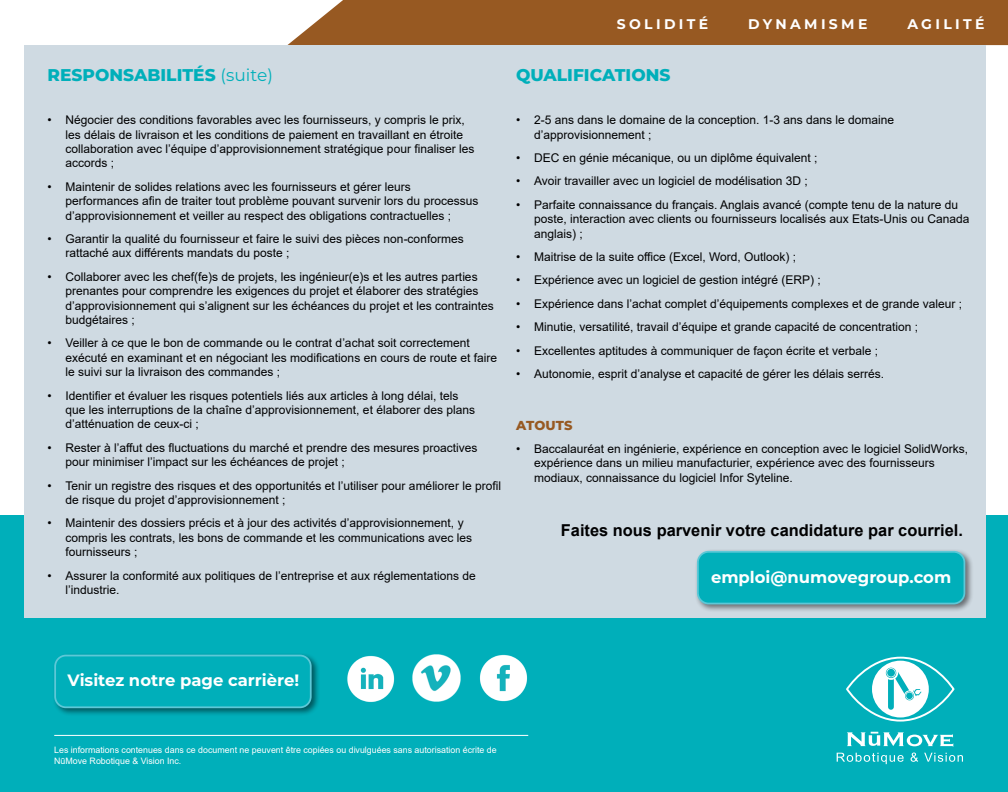
<style>
.page{position:relative;width:1008px;height:792px;background:#fff}
.page>*{position:absolute;margin:0;border:0;box-sizing:border-box;transform-origin:0 0}
.t1{font:800 17px "Montserrat";color:#00afba}
.t2{font:700 16.4px "Montserrat";color:#fff}
.t3{font:700 16.4px "Arial";color:#000001}
.t4{font:700 14px "Montserrat";letter-spacing:.24em;color:#fff}
.t5{font:100 13px "Montserrat";color:#975922}
.t6{font:12px/14.4px "Arial";color:#000001}
.t7{font:8.8px/10.6px "Arial";color:#fff}
.s1{font-weight:400}
</style>
<div class="page">
<div style="left:287px;top:0;width:721px;height:45px;background:#975922"></div>
<div style="left:0;top:516px;width:1008px;height:276px;background:#00afba"></div>
<div style="left:24px;top:45px;width:962px;height:573px;background:#cfdae2"></div>
<hr style="left:54px;top:735px;width:474px;height:1px;background:#fff">
<svg style="left:847px;top:658px;width:106px;height:63px"></svg>
<div style="left:846px;top:657px;width:108px;height:65px;border:2px solid #fff;border-radius:50%"></div>
<div style="left:872px;top:661px;width:57px;height:56px;background:#fff;border-radius:50%"></div>
<svg style="left:884px;top:666px;width:14px;height:14px"></svg>
<div style="left:886px;top:668px;width:10px;height:10px;background:#6ed1d7;border-radius:50%"></div>
<svg style="left:886px;top:668px;width:10px;height:9px"></svg>
<div style="left:887px;top:669px;width:8px;height:8px;background:#00afba;border-radius:50%"></div>
<svg style="left:888px;top:672px;width:33px;height:38px"></svg>
<svg style="left:847px;top:732px;width:106px;height:15px"></svg>
<svg style="left:837px;top:753px;width:126px;height:11px"></svg>
<img style="left:348px;top:655px;width:47px;height:47px">
<img style="left:412px;top:654px;width:49px;height:48px">
<img style="left:479px;top:654px;width:49px;height:48px">
<div style="left:52px;top:652px;width:268px;height:65px;background:#000001;opacity:.5"></div>
<div style="left:55px;top:656px;width:256px;height:51px;background:#00afba;border-radius:11px"></div>
<div style="left:54px;top:655px;width:258px;height:53px;border:2px solid #5cc8d7;border-radius:11px"></div>
<div style="left:695px;top:549px;width:279px;height:64px;background:#000001;opacity:.5"></div>
<div style="left:698px;top:552px;width:266px;height:52px;background:#00afba;border-radius:11px"></div>
<div style="left:697px;top:551px;width:268px;height:53px;border:2px solid #5cc8d7;border-radius:11px"></div>
<h1 class="t1" style="left:48px;top:62px;width:227px">RESPONSABILITÉS <span class="s1">(suite)</span></h1>
<p class="t6" style="left:66px;top:113px;width:410px;text-indent:-18px">• Négocier des conditions favorables avec les fournisseurs, y compris le prix, les délais de livraison et les conditions de paiement en travaillant en étroite collaboration avec l’équipe d’approvisionnement stratégique pour finaliser les accords ;</p>
<p class="t6" style="left:66px;top:179px;width:414px;text-indent:-18px">• Maintenir de solides relations avec les fournisseurs et gérer leurs performances afin de traiter tout problème pouvant survenir lors du processus d’approvisionnement et veiller au respect des obligations contractuelles ;</p>
<p class="t6" style="left:66px;top:231px;width:400px;text-indent:-18px">• Garantir la qualité du fournisseur et faire le suivi des pièces non-conformes rattaché aux différents mandats du poste ;</p>
<p class="t6" style="left:66px;top:269px;width:430px;text-indent:-18px">• Collaborer avec les chef(fe)s de projets, les ingénieur(e)s et les autres parties prenantes pour comprendre les exigences du projet et élaborer des stratégies d’approvisionnement qui s’alignent sur les échéances du projet et les contraintes budgétaires ;</p>
<p class="t6" style="left:66px;top:336px;width:433px;text-indent:-18px">• Veiller à ce que le bon de commande ou le contrat d’achat soit correctement exécuté en examinant et en négociant les modifications en cours de route et faire le suivi sur la livraison des commandes ;</p>
<p class="t6" style="left:66px;top:388px;width:411px;text-indent:-18px">• Identifier et évaluer les risques potentiels liés aux articles à long délai, tels que les interruptions de la chaîne d’approvisionnement, et élaborer des plans d’atténuation de ceux-ci ;</p>
<p class="t6" style="left:66px;top:440px;width:413px;text-indent:-18px">• Rester à l’affut des fluctuations du marché et prendre des mesures proactives pour minimiser l’impact sur les échéances de projet ;</p>
<p class="t6" style="left:66px;top:478px;width:437px;text-indent:-18px">• Tenir un registre des risques et des opportunités et l’utiliser pour améliorer le profil de risque du projet d’approvisionnement ;</p>
<p class="t6" style="left:66px;top:516px;width:408px;text-indent:-18px">• Maintenir des dossiers précis et à jour des activités d’approvisionnement, y compris les contrats, les bons de commande et les communications avec les fournisseurs ;</p>
<p class="t6" style="left:66px;top:568px;width:412px;text-indent:-18px">• Assurer la conformité aux politiques de l’entreprise et aux réglementations de l’industrie.</p>
<p class="t4" style="left:617px;top:14px;width:93px">SOLIDITÉ</p>
<p class="t4" style="left:748px;top:14px;width:121px">DYNAMISME</p>
<p class="t4" style="left:907px;top:14px;width:79px">AGILITÉ</p>
<h1 class="t1" style="left:516px;top:62px;width:156px">QUALIFICATIONS</h1>
<p class="t6" style="left:534px;top:113px;width:362px;text-indent:-18px">• 2-5 ans dans le domaine de la conception. 1-3 ans dans le domaine d’approvisionnement ;</p>
<p class="t6" style="left:516px;top:150px;width:303px">• DEC en génie mécanique, ou un diplôme équivalent ;</p>
<p class="t6" style="left:516px;top:174px;width:293px">• Avoir travailler avec un logiciel de modélisation 3D ;</p>
<p class="t6" style="left:534px;top:197px;width:437px;text-indent:-18px">• Parfaite connaissance du français. Anglais avancé (compte tenu de la nature du poste, interaction avec clients ou fournisseurs localisés aux Etats-Unis ou Canada anglais) ;</p>
<p class="t6" style="left:516px;top:249px;width:282px">• Maitrise de la suite office (Excel, Word, Outlook) ;</p>
<p class="t6" style="left:516px;top:273px;width:306px">• Expérience avec un logiciel de gestion intégré (ERP) ;</p>
<p class="t6" style="left:516px;top:296px;width:448px">• Expérience dans l’achat complet d’équipements complexes et de grande valeur ;</p>
<p class="t6" style="left:516px;top:320px;width:404px">• Minutie, versatilité, travail d’équipe et grande capacité de concentration ;</p>
<p class="t6" style="left:516px;top:343px;width:364px">• Excellentes aptitudes à communiquer de façon écrite et verbale ;</p>
<p class="t6" style="left:516px;top:366px;width:370px">• Autonomie, esprit d’analyse et capacité de gérer les délais serrés.</p>
<p class="t5" style="left:516px;top:416px;width:58px">ATOUTS</p>
<p class="t6" style="left:534px;top:441px;width:436px;text-indent:-18px">• Baccalauréat en ingénierie, expérience en conception avec le logiciel SolidWorks, expérience dans un milieu manufacturier, expérience avec des fournisseurs modiaux, connaissance du logiciel Infor Syteline.</p>
<h2 class="t3" style="left:561px;top:519px;width:404px">Faites nous parvenir votre candidature par courriel.</h2>
<h2 class="t2" style="left:711px;top:565px;width:242px">emploi@numovegroup.com</h2>
<h2 class="t2" style="left:68px;top:669px;width:233px">Visitez notre page carrière!</h2>
<p class="t7" style="left:54px;top:745px;width:444px">Les informations contenues dans ce document ne peuvent être copiées ou divulguées sans autorisation écrite de<br>NūMove Robotique &amp; Vision Inc.</p>
</div>
